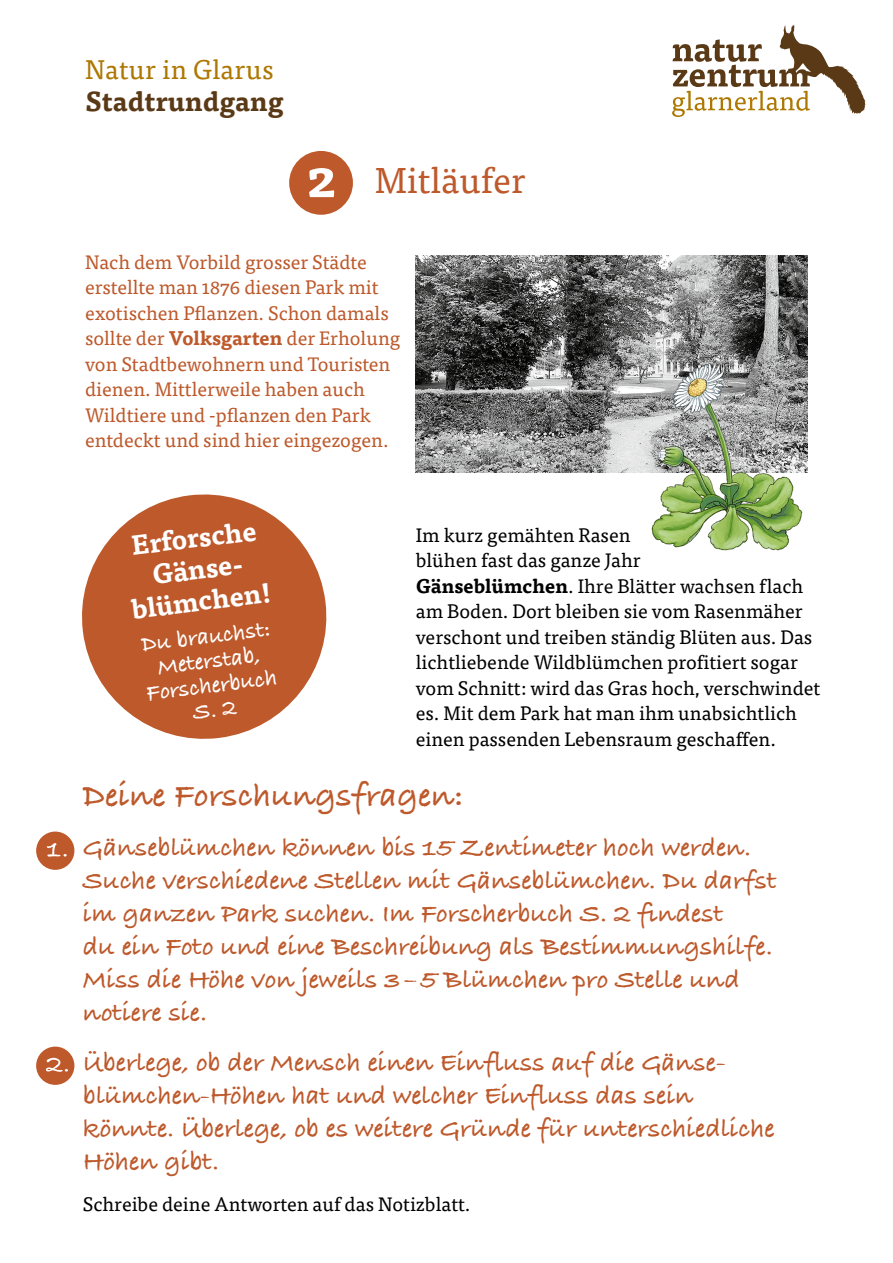
<style>
.page{position:relative;width:893px;height:1263px;background:#fff}
.page>*{position:absolute;margin:0;border:0;box-sizing:border-box;transform-origin:0 0}
.t1{font:36px "Tisa OT";color:#bd592b}
.t2{font:700 34.5px "Bradley Hand ITCTT";color:#bd592b}
.t3{font:700 27px/33px "Bradley Hand ITCTT";color:#bd592b}
.t4{font:700 27px/31.5px "Tisa OT";color:#fff;text-align:center}
.t5{font:27px "Tisa OT";letter-spacing:.01em;color:#ad7700}
.t6{font:700 27px "Tisa OT";letter-spacing:.01em;color:#5a3916}
.t7{font:700 24px/24.6px "Bradley Hand ITCTT";color:#fff;text-align:center}
.t8{font:19.5px/25.5px "Tisa OT";color:#000}
.t9{font:19.5px/25.5px "Tisa OT";color:#bd592b}
.s1{font-weight:700;font-size:51.75px;color:#fff}
.s2{font-weight:700}
</style>
<div class="page">
<svg style="left:672px;top:24px;width:194px;height:93px"></svg>
<img style="left:416px;top:255px;width:392px;height:217px">
<div style="left:289px;top:151px;width:64px;height:64px;background:#bd592b;border-radius:50%"></div>
<div style="left:36px;top:831px;width:38px;height:39px;background:#bd592b;border-radius:50%"></div>
<svg style="left:47px;top:843px;width:20px;height:14px"></svg>
<div style="left:36px;top:1046px;width:38px;height:39px;background:#bd592b;border-radius:50%"></div>
<svg style="left:46px;top:1058px;width:22px;height:14px"></svg>
<img style="left:641px;top:343px;width:162px;height:208px">
<svg style="left:82px;top:494px;width:245px;height:245px;fill:#bd592b"></svg>
<p class="t5" style="left:85px;top:54px;width:190px">Natur in Glarus</p>
<p class="t6" style="left:85px;top:84px;width:200px">Stadtrundgang</p>
<h1 class="t1" style="left:306px;top:159px;width:221px"><span class="s1">2</span> Mitläufer</h1>
<p class="t9" style="left:85px;top:249px;width:317px">Nach dem Vorbild grosser Städte erstellte man 1876 diesen Park mit exotischen Pflanzen. Schon damals sollte der <span class="s2">Volksgarten</span> der Erholung von Stadtbewohnern und Touristen dienen. Mittlerweile haben auch Wildtiere und -pflanzen den Park entdeckt und sind hier eingezogen.</p>
<p class="t4" style="left:122px;top:532px;width:143px;rotate:-7deg">Erforsche<br>Gänse&shy;blümchen!</p>
<p class="t7" style="left:139px;top:631px;width:133px;rotate:-7deg">Du brauchst:<br>Meterstab,<br>Forscherbuch<br>S. 2</p>
<p class="t8" style="left:416px;top:522px;width:406px">Im kurz gemähten Rasen<br>blühen fast das ganze Jahr<br><span class="s2">Gänseblümchen</span>. Ihre Blätter wachsen flach am Boden. Dort bleiben sie vom Rasenmäher verschont und treiben ständig Blüten aus. Das lichtliebende Wildblümchen profitiert sogar vom Schnitt: wird das Gras hoch, verschwindet es. Mit dem Park hat man ihm unabsichtlich einen passenden Lebensraum geschaffen.</p>
<p class="t2" style="left:83px;top:769px;width:382px">Deine Forschungsfragen:</p>
<p class="t3" style="left:83px;top:830px;width:695px">Gänseblümchen können bis 15 Zentimeter hoch werden.<br>Suche verschiedene Stellen mit Gänseblümchen. Du darfst im ganzen Park suchen. Im Forscherbuch S. 2 findest<br>du ein Foto und eine Beschreibung als Bestimmungshilfe.<br>Miss die Höhe von jeweils 3–5 Blümchen pro Stelle und notiere sie.</p>
<p class="t3" style="left:83px;top:1045px;width:693px">Überlege, ob der Mensch einen Einfluss auf die Gänse&shy;blümchen-Höhen hat und welcher Einfluss das sein könnte. Überlege, ob es weitere Gründe für unterschiedliche Höhen gibt.</p>
<p class="t8" style="left:83px;top:1192px;width:389px">Schreibe deine Antworten auf das Notizblatt.</p>
</div>
